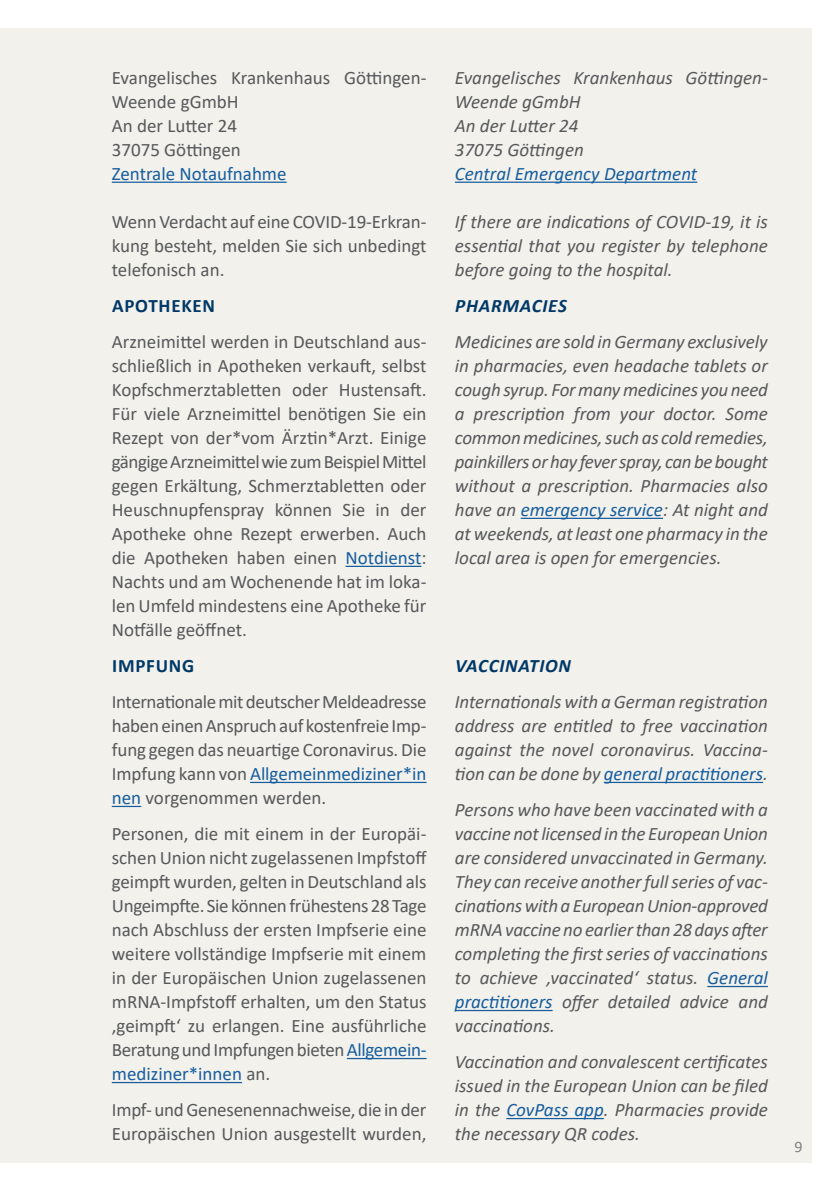
<style>
.page{position:relative;width:840px;height:1191px;background:#fff}
.page>*{position:absolute;margin:0;border:0;box-sizing:border-box;transform-origin:0 0}
.Copy{font:19px/24px "Calibri";color:#57585a;text-align:justify}
.Copy-2{font:italic 19px/24px "Calibri";color:#57585a;text-align:justify}
.Copy-3{font:italic 19px "Calibri";color:#175d9e}
.Copy-4{font:italic 700 19px "Calibri";letter-spacing:.04em;color:#003867}
.Copy-5{font:19px "Calibri";color:#175d9e}
.Copy-6{font:700 19px "Calibri";letter-spacing:.04em;color:#003867}
.Copy-7{font:16px "Calibri";color:#808285}
.s1{color:#175d9e}
</style>
<div class="page">
<div style="left:0;top:28px;width:811px;height:1134px;background:#f2f1ec"></div>
<hr style="left:454px;top:182px;width:243px;height:1px;background:#175d9e">
<hr style="left:520px;top:518px;width:142px;height:1px;background:#175d9e">
<hr style="left:603px;top:782px;width:159px;height:1px;background:#175d9e">
<hr style="left:707px;top:986px;width:60px;height:1px;background:#175d9e">
<hr style="left:454px;top:1010px;width:98px;height:1px;background:#175d9e">
<hr style="left:506px;top:1118px;width:97px;height:1px;background:#175d9e">
<hr style="left:112px;top:182px;width:174px;height:1px;background:#175d9e">
<hr style="left:345px;top:566px;width:76px;height:1px;background:#175d9e">
<hr style="left:250px;top:782px;width:176px;height:1px;background:#175d9e">
<svg style="left:112px;top:806px;width:29px;height:1px"></svg>
<hr style="left:346px;top:1058px;width:80px;height:1px;background:#175d9e">
<hr style="left:112px;top:1082px;width:130px;height:1px;background:#175d9e">
<p class="Copy" style="left:112px;top:65px;width:316px">Evangelisches Krankenhaus Göttingen-<br>Weende gGmbH</p>
<p class="Copy" style="left:112px;top:113px;width:127px">An der Lutter 24</p>
<p class="Copy" style="left:112px;top:137px;width:130px">37075 Göttingen</p>
<p class="Copy-5" style="left:112px;top:161px;width:176px">Zentrale Notaufnahme</p>
<p class="Copy" style="left:112px;top:209px;width:316px">Wenn Verdacht auf eine COVID-19-Erkran&shy;kung besteht, melden Sie sich unbedingt telefonisch an.</p>
<p class="Copy-6" style="left:112px;top:292px;width:104px">APOTHEKEN</p>
<p class="Copy" style="left:112px;top:329px;width:316px">Arzneimittel werden in Deutschland aus&shy;schließlich in Apotheken verkauft, selbst Kopfschmerztabletten oder Hustensaft.<br>Für viele Arzneimittel benötigen Sie ein Rezept von der*vom Ärztin*Arzt. Einige gängige Arzneimittel wie zum Beispiel Mittel gegen Erkältung, Schmerztabletten oder Heuschnupfenspray können Sie in der Apotheke ohne Rezept erwerben. Auch die Apotheken haben einen <span class="s1">Notdienst</span>:<br>Nachts und am Wochenende hat im loka&shy;len Umfeld mindestens eine Apotheke für Notfälle geöffnet.</p>
<p class="Copy-6" style="left:112px;top:652px;width:83px">IMPFUNG</p>
<p class="Copy" style="left:112px;top:689px;width:316px">Internationale mit deutscher Meldeadresse haben einen Anspruch auf kostenfreie Imp&shy;fung gegen das neuartige Coronavirus. Die Impfung kann von <span class="s1">Allgemeinmediziner*in nen</span> vorgenommen werden.</p>
<p class="Copy" style="left:112px;top:821px;width:316px">Personen, die mit einem in der Europäi&shy;schen Union nicht zugelassenen Impfstoff geimpft wurden, gelten in Deutschland als Ungeimpfte. Sie können frühestens 28 Tage nach Abschluss der ersten Impfserie eine weitere vollständige Impfserie mit einem in der Europäischen Union zugelassenen mRNA-Impfstoff erhalten, um den Status ‚geimpft‘ zu erlangen. Eine ausführliche Beratung und Impfungen bieten <span class="s1">Allgemein&shy;mediziner*innen</span> an.</p>
<p class="Copy" style="left:112px;top:1097px;width:316px">Impf- und Genesenennachweise, die in der<br>Europäischen Union ausgestellt wurden,</p>
<p class="Copy-2" style="left:454px;top:65px;width:314px">Evangelisches Krankenhaus Göttingen-<br>Weende gGmbH</p>
<p class="Copy-2" style="left:454px;top:113px;width:125px">An der Lutter 24</p>
<p class="Copy-2" style="left:454px;top:137px;width:130px">37075 Göttingen</p>
<p class="Copy-3" style="left:454px;top:161px;width:244px">Central Emergency Department</p>
<p class="Copy-2" style="left:454px;top:209px;width:314px">If there are indications of COVID-19, it is essential that you register by telephone before going to the hospital.</p>
<p class="Copy-4" style="left:455px;top:292px;width:113px">PHARMACIES</p>
<p class="Copy-2" style="left:454px;top:329px;width:314px">Medicines are sold in Germany exclusively in pharmacies, even headache tablets or cough syrup. For many medicines you need a prescription from your doctor. Some common medicines, such as cold remedies, painkillers or hay fever spray, can be bought without a prescription. Pharmacies also have an <span class="s1">emergency service</span>: At night and at weekends, at least one pharmacy in the local area is open for emergencies.</p>
<p class="Copy-4" style="left:455px;top:652px;width:117px">VACCINATION</p>
<p class="Copy-2" style="left:454px;top:689px;width:314px">Internationals with a German registration address are entitled to free vaccination against the novel coronavirus. Vaccina&shy;tion can be done by <span class="s1">general practitioners</span>.</p>
<p class="Copy-2" style="left:454px;top:797px;width:314px">Persons who have been vaccinated with a vaccine not licensed in the European Union are considered unvaccinated in Germany.<br>They can receive another full series of vac&shy;cinations with a European Union-approved mRNA vaccine no earlier than 28 days after completing the first series of vaccinations to achieve ‚vaccinated‘ status. <span class="s1">General practitioners</span> offer detailed advice and vaccinations.</p>
<p class="Copy-2" style="left:454px;top:1049px;width:314px">Vaccination and convalescent certificates issued in the European Union can be filed in the <span class="s1">CovPass app</span>. Pharmacies provide the necessary QR codes.</p>
<p class="Copy-7" style="left:794px;top:1136px;width:10px">9</p>
</div>
